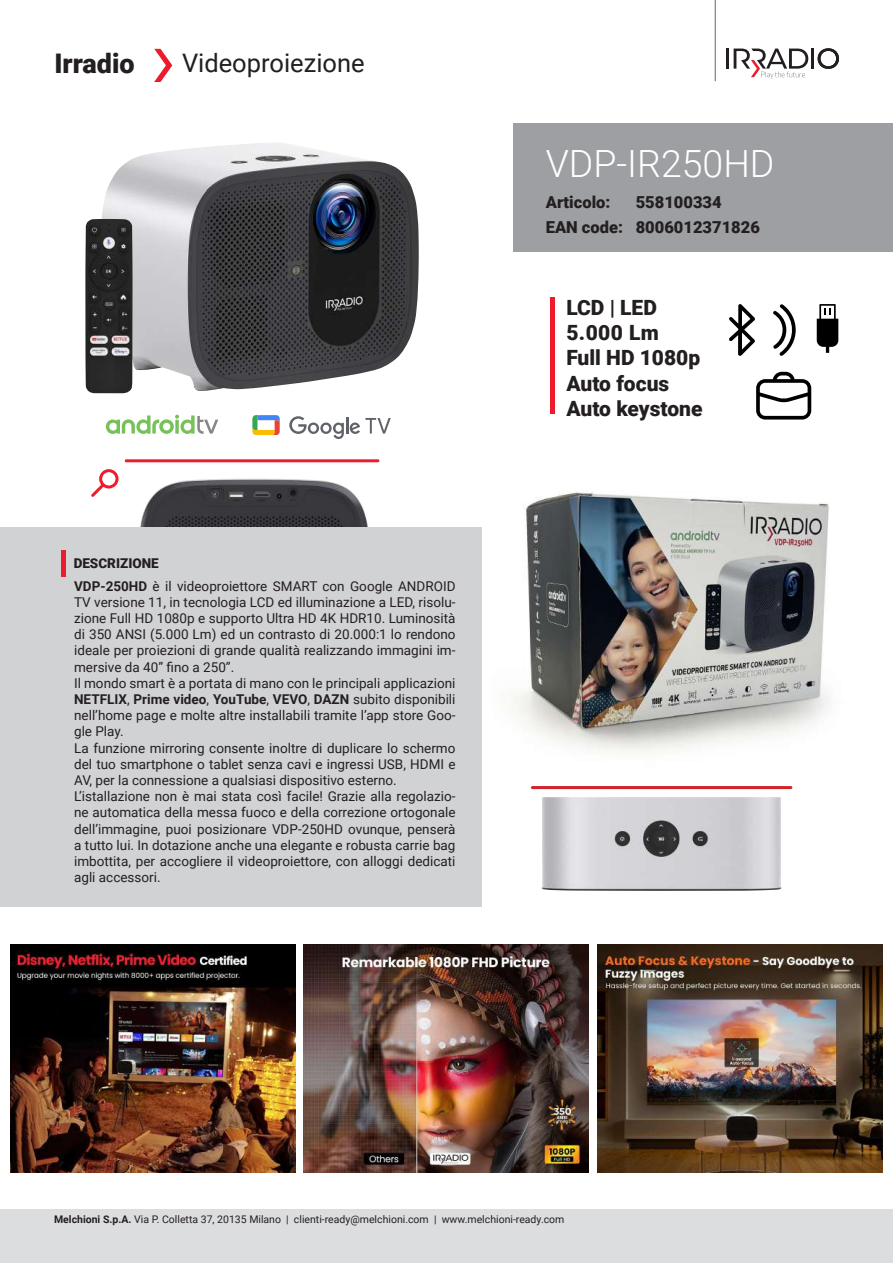
<style>
.page{position:relative;width:893px;height:1263px;background:#fff}
.page>*{position:absolute;margin:0;border:0;box-sizing:border-box;transform-origin:0 0}
.t1{font:300 37.5px "Roboto";color:#fff}
.t2{font:900 27px "Roboto";color:#231f20}
.t3{font:25.5px "Roboto";color:#231f20}
.t4{font:900 21px/25.2px "Roboto";color:#231f20}
.t5{font:900 16.5px "Roboto";color:#231f20}
.t6{font:13.5px/16.2px "Roboto";color:#231f20}
.t7{font:10.5px "Roboto";color:#231f20}
.s1{font-weight:900}
.s2{font-weight:700}
</style>
<div class="page">
<div style="left:0;top:1209px;width:893px;height:54px;background:#dcdddf"></div>
<hr style="left:715px;top:0;width:1px;height:81px;background:#5d676b">
<hr style="left:726px;top:49px;width:3px;height:20px;background:#231f20">
<hr style="left:811px;top:49px;width:3px;height:20px;background:#231f20">
<svg style="left:818px;top:48px;width:21px;height:21px"></svg>
<svg style="left:734px;top:49px;width:74px;height:30px"></svg>
<img style="left:140px;top:479px;width:228px;height:48px">
<img style="left:542px;top:797px;width:239px;height:94px">
<img style="left:511px;top:491px;width:318px;height:262px">
<img style="left:101px;top:143px;width:318px;height:248px">
<img style="left:85px;top:219px;width:48px;height:174px">
<div style="left:513px;top:123px;width:380px;height:129px;background:#9d9fa2"></div>
<hr style="left:551px;top:298px;width:4px;height:116px;background:#ee1b2d">
<svg style="left:729px;top:304px;width:67px;height:52px"></svg>
<svg style="left:817px;top:304px;width:21px;height:49px"></svg>
<svg style="left:756px;top:372px;width:55px;height:48px"></svg>
<svg style="left:106px;top:415px;width:112px;height:19px"></svg>
<svg style="left:289px;top:416px;width:102px;height:23px"></svg>
<svg style="left:252px;top:415px;width:28px;height:20px"></svg>
<div style="left:99px;top:469px;width:20px;height:19px;border:3px solid #ee1b2d;border-radius:50%"></div>
<svg style="left:91px;top:481px;width:16px;height:16px"></svg>
<div style="left:0;top:527px;width:482px;height:380px;background:#d1d2d4"></div>
<hr style="left:62px;top:550px;width:4px;height:26px;background:#ee1b2d">
<svg style="left:154px;top:49px;width:18px;height:33px"></svg>
<hr style="left:532px;top:786px;width:259px;height:3px;background:#d1232a">
<img style="left:11px;top:944px;width:285px;height:228px">
<img style="left:304px;top:944px;width:285px;height:228px">
<img style="left:597px;top:944px;width:285px;height:228px">
<hr style="left:126px;top:459px;width:252px;height:3px;background:#ee1b2d">
<h2 class="t2" style="left:54px;top:44px;width:82px">Irradio</h2>
<h3 class="t3" style="left:182px;top:46px;width:184px">Videoproiezione</h3>
<p class="t6" style="left:74px;top:551px;width:383px;line-height:22.8px"><span class="s1">DESCRIZIONE<br></span><span class="s2">VDP-250HD</span> è il videoproiettore SMART con Google ANDROID</p>
<p class="t6" style="left:74px;top:593px;width:383px">TV versione 11, in tecnologia LCD ed illuminazione a LED, risolu&shy;zione Full HD 1080p e supporto Ultra HD 4K HDR10. Luminosità di 350 ANSI (5.000 Lm) ed un contrasto di 20.000:1 lo rendono ideale per proiezioni di grande qualità realizzando immagini im&shy;mersive da 40” fino a 250”.<br>Il mondo smart è a portata di mano con le principali applicazioni <span class="s2">NETFLIX</span>, <span class="s2">Prime video</span>, <span class="s2">YouTube</span>, <span class="s2">VEVO</span>, <span class="s2">DAZN</span> subito disponibili nell’home page e molte altre installabili tramite l’app store Goo&shy;gle Play.<br>La funzione mirroring consente inoltre di duplicare lo schermo del tuo smartphone o tablet senza cavi e ingressi USB, HDMI e AV, per la connessione a qualsiasi dispositivo esterno.<br>L’istallazione non è mai stata così facile! Grazie alla regolazio&shy;ne automatica della messa fuoco e della correzione ortogonale dell’immagine, puoi posizionare VDP-250HD ovunque, penserà a tutto lui. In dotazione anche una elegante e robusta carrie bag imbottita, per accogliere il videoproiettore, con alloggi dedicati agli accessori.</p>
<h1 class="t1" style="left:546px;top:137px;width:230px">VDP-IR250HD</h1>
<p class="t5" style="left:546px;top:191px;width:66px">Articolo:</p>
<p class="t5" style="left:636px;top:191px;width:87px">558100334</p>
<p class="t5" style="left:546px;top:216px;width:216px">EAN code: 8006012371826</p>
<h3 class="t4" style="left:566px;top:294px;width:138px">LCD | LED<br>5.000 Lm<br>Full HD 1080p<br>Auto focus<br>Auto keystone</h3>
<p class="t7" style="left:54px;top:1212px;width:512px"><span class="s2">Melchioni S.p.A.</span> Via P. Colletta 37, 20135 Milano | clienti-ready@melchioni.com | www.melchioni-ready.com</p>
</div>
